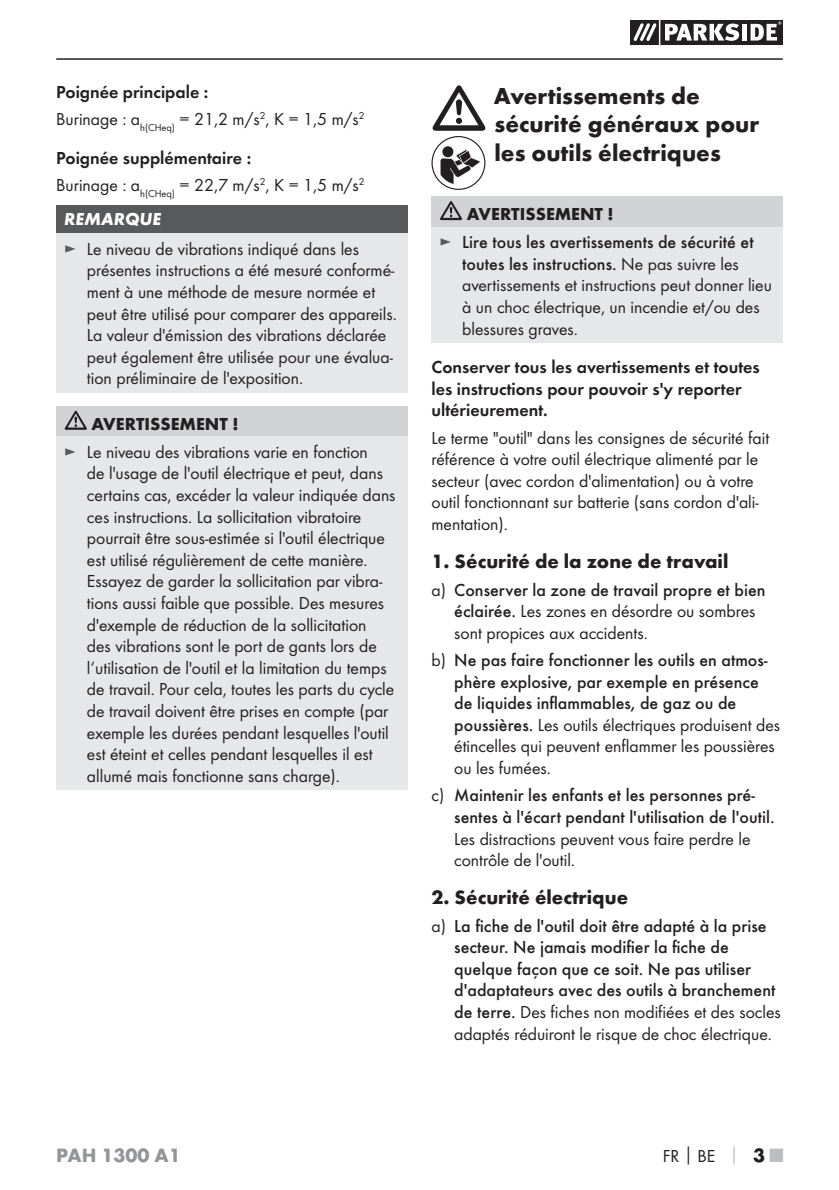
<style>
.page{position:relative;width:839px;height:1190px;background:#fff}
.page>*{position:absolute;margin:0;border:0;box-sizing:border-box;transform-origin:0 0}
.t1{font:700 24px/28.8px "Futura";color:#231f20}
.t2{font:700 20px "Futura";color:#231f20}
.t3{font:700 20px "Futura";color:#939598}
.t4{font:18px/21.6px "Futura Boo";color:#231f20}
.t5{font:500 18px/21.6px "Futura";color:#231f20}
.t6{font:18px/21.6px "Futura Dem";color:#231f20}
.t7{font:700 18px "Futura";color:#231f20}
.t8{font:italic 700 18px "Futura";color:#fff}
.s1{color:#58595b}
.s2{font-weight:700}
.s3{font-family:"Futura Boo";font-weight:400;color:#58595b}
.s4{font-family:"Futura Boo";font-weight:400}
.s5{font-family:"Futura";font-weight:500}
.s6{font-family:"Futura";font-weight:700}
.s7{font-family:"Futura";font-weight:700;color:#bbbdc0}
.s8{font-family:"Futura";font-weight:700;font-size:20px}
.s9{font-family:"Futura";font-weight:700;font-size:20px;color:#bbbdc0}
</style>
<div class="page">
<hr style="left:56px;top:58px;width:726px;height:2px;background:#231f20">
<svg style="left:630px;top:20px;width:152px;height:25px"></svg>
<hr style="left:658px;top:20px;width:2px;height:25px;background:#fff">
<div style="left:56px;top:205px;width:351px;height:28px;background:#58595b"></div>
<div style="left:56px;top:233px;width:351px;height:159px;background:#e6e7e8"></div>
<div style="left:56px;top:406px;width:351px;height:30px;background:#d1d3d4"></div>
<div style="left:56px;top:436px;width:351px;height:354px;background:#e6e7e8"></div>
<svg style="left:65px;top:411px;width:22px;height:19px"></svg>
<div style="left:431px;top:196px;width:351px;height:30px;background:#d1d3d4"></div>
<div style="left:431px;top:226px;width:351px;height:116px;background:#e6e7e8"></div>
<svg style="left:440px;top:201px;width:22px;height:19px"></svg>
<svg style="left:432px;top:85px;width:53px;height:46px"></svg>
<div style="left:431px;top:136px;width:54px;height:54px;border:1px solid #231f20;border-radius:50%"></div>
<svg style="left:439px;top:146px;width:42px;height:39px"></svg>
<p class="t6" style="left:56px;top:82px;width:153px">Poignée principale :</p>
<p class="t4" style="left:56px;top:109px;width:310px">Burinage : a<sub>h(CHeq)</sub> = 21,2 m/s<sup>2</sup>, K = 1,5 m/s<sup>2</sup></p>
<p class="t6" style="left:56px;top:148px;width:196px">Poignée supplémentaire :</p>
<p class="t4" style="left:56px;top:175px;width:310px">Burinage : a<sub>h(CHeq)</sub> = 22,7 m/s<sup>2</sup>, K = 1,5 m/s<sup>2</sup></p>
<p class="t8" style="left:64px;top:213px;width:98px">REMARQUE</p>
<p class="t4" style="left:87px;top:239px;width:311px;text-indent:-23px"><span class="s1">►</span> Le niveau de vibrations indiqué dans les présentes instructions a été mesuré conformé&shy;ment à une méthode de mesure normée et peut être utilisé pour comparer des appareils.<br>La valeur d'émission des vibrations déclarée peut également être utilisée pour une évalua&shy;tion préliminaire de l'exposition.</p>
<p class="t7" style="left:91px;top:416px;width:148px">AVERTISSEMENT !</p>
<p class="t4" style="left:87px;top:442px;width:310px;text-indent:-23px"><span class="s1">►</span> Le niveau des vibrations varie en fonction<br>de l'usage de l'outil électrique et peut, dans certains cas, excéder la valeur indiquée dans ces instructions. La sollicitation vibratoire pourrait être sous-estimée si l'outil électrique est utilisé régulièrement de cette manière.<br>Essayez de garder la sollicitation par vibra&shy;tions aussi faible que possible. Des mesures d'exemple de réduction de la sollicitation<br>des vibrations sont le port de gants lors de l‘utilisation de l'outil et la limitation du temps de travail. Pour cela, toutes les parts du cycle de travail doivent être prises en compte (par exemple les durées pendant lesquelles l'outil est éteint et celles pendant lesquelles il est allumé mais fonctionne sans charge).</p>
<h1 class="t1" style="left:493px;top:83px;width:267px">Avertissements de sécurité généraux pour les outils électriques</h1>
<p class="t5" style="left:439px;top:201px;width:315px;line-height:28px;text-indent:27px"><span class="s2">AVERTISSEMENT !<br></span><span class="s3">►</span> Lire tous les avertissements de sécurité et</p>
<p class="t5" style="left:462px;top:254px;width:278px">toutes les instructions. <span class="s4">Ne pas suivre les</span></p>
<p class="t4" style="left:462px;top:275px;width:311px">avertissements et instructions peut donner lieu à un choc électrique, un incendie et/ou des blessures graves.</p>
<p class="t6" style="left:431px;top:357px;width:330px">Conserver tous les avertissements et toutes les instructions pour pouvoir s'y reporter ultérieurement.</p>
<p class="t4" style="left:431px;top:428px;width:339px">Le terme "outil" dans les consignes de sécurité fait référence à votre outil électrique alimenté par le secteur (avec cordon d'alimentation) ou à votre outil fonctionnant sur batterie (sans cordon d'ali&shy;mentation).</p>
<p class="t2" style="left:431px;top:553px;width:298px">1. Sécurité de la zone de travail</p>
<p class="t5" style="left:431px;top:580px;width:335px"><span class="s4">a)</span> Conserver la zone de travail propre et bien</p>
<p class="t4" style="left:454px;top:601px;width:302px"><span class="s5">éclairée.</span> Les zones en désordre ou sombres sont propices aux accidents.</p>
<p class="t5" style="left:454px;top:650px;width:314px;text-indent:-23px"><span class="s4">b)</span> Ne pas faire fonctionner les outils en atmos&shy;phère explosive, par exemple en présence de liquides inflammables, de gaz ou de</p>
<p class="t4" style="left:454px;top:715px;width:327px"><span class="s5">poussières.</span> Les outils électriques produisent des étincelles qui peuvent enflammer les poussières ou les fumées.</p>
<p class="t5" style="left:454px;top:785px;width:322px;text-indent:-23px"><span class="s4">c)</span> Maintenir les enfants et les personnes pré&shy;sentes à l'écart pendant l'utilisation de l'outil.</p>
<p class="t4" style="left:454px;top:828px;width:297px">Les distractions peuvent vous faire perdre le contrôle de l'outil.</p>
<p class="t2" style="left:431px;top:889px;width:198px">2. Sécurité électrique</p>
<p class="t5" style="left:454px;top:915px;width:322px;text-indent:-23px"><span class="s4">a)</span> La fiche de l'outil doit être adapté à la prise secteur. Ne jamais modifier la fiche de quelque façon que ce soit. Ne pas utiliser d'adaptateurs avec des outils à branchement</p>
<p class="t4" style="left:454px;top:1002px;width:328px"><span class="s5">de terre.</span> Des fiches non modifiées et des socles adaptés réduiront le risque de choc électrique.</p>
<p class="t3" style="left:56px;top:1147px;width:126px">PAH 1300 A1</p>
<p class="t4" style="left:662px;top:1146px;width:121px">FR<span class="s6">│</span>BE <span class="s7">│</span> <span class="s8">3</span> <span class="s9">■</span></p>
</div>
